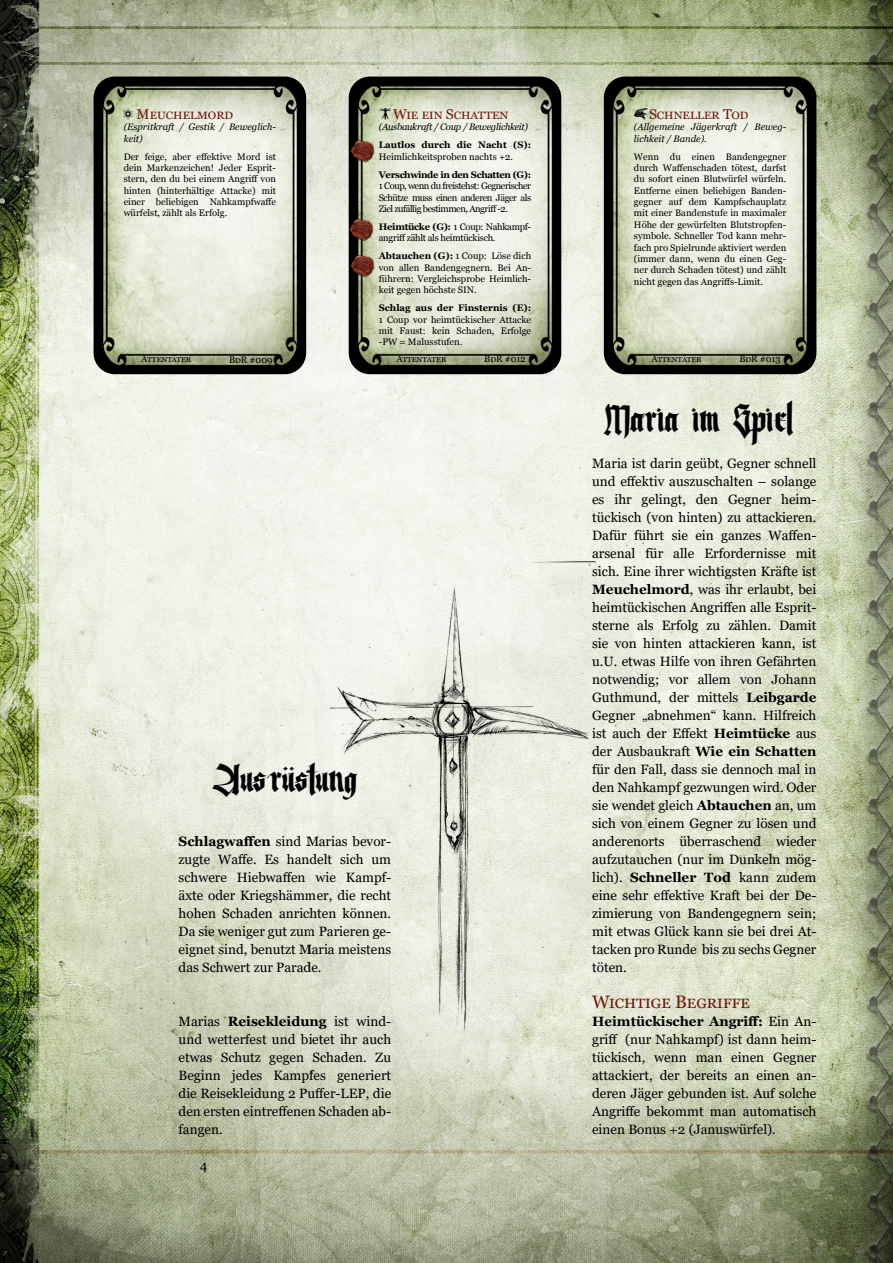
<style>
.page{position:relative;width:893px;height:1263px;background:#fff}
.page>*{position:absolute;margin:0;border:0;box-sizing:border-box;transform-origin:0 0}
.t1{font:40.5px "Abuse";color:#000}
.t2{font:40.5px "Abuse";letter-spacing:-.03em;color:#000}
.t3{font:18px "Georgia";letter-spacing:.075em;color:#701a11}
.t4{font:14.1px "Georgia";letter-spacing:.06em;color:#701a11}
.t5{font:14.1px "Georgia";letter-spacing:.03em;color:#701a11}
.t6{font:13.5px/18px "Georgia";color:#000;text-align:justify}
.t7{font:9.45px/11.4px "Georgia";color:#000;text-align:justify}
.t8{font:italic 9.45px/11.4px "Georgia";color:#000}
.t9{font:9.45px/11.4px "Georgia";letter-spacing:-.03em;color:#000}
.t10{font:700 9.45px "Georgia";color:#000}
.t11{font:italic 9.45px "Georgia";letter-spacing:-.03em;color:#000}
.t12{font:9.45px "Georgia";letter-spacing:.12em;color:#000}
.t13{font:700 9.45px "Georgia";letter-spacing:-.04em;color:#000}
.s1{font-weight:700}
</style>
<div class="page">
<img style="left:0;top:0;width:893px;height:1263px">
<img style="left:94px;top:77px;width:212px;height:297px">
<svg style="left:124px;top:108px;width:9px;height:11px"></svg>
<img style="left:604px;top:77px;width:212px;height:297px">
<svg style="left:635px;top:109px;width:12px;height:10px"></svg>
<img style="left:349px;top:77px;width:212px;height:297px">
<svg style="left:380px;top:108px;width:11px;height:11px"></svg>
<img style="left:349px;top:138px;width:28px;height:26px">
<img style="left:348px;top:217px;width:28px;height:26px">
<img style="left:349px;top:253px;width:28px;height:26px">
<img style="left:309px;top:561px;width:323px;height:482px">
<p class="t4" style="left:137px;top:106px;width:98px">Meuchelmord</p>
<p class="t8" style="left:124px;top:122px;width:154px">(Espritkraft / Gestik / Beweglich&shy;keit)</p>
<p class="t7" style="left:124px;top:151px;width:154px">Der feige, aber effektive Mord ist dein Markenzeichen! Jeder Esprit&shy;stern, den du bei einem Angriff von hinten (hinterhältige Attacke) mit einer beliebigen Nahkampfwaffe würfelst, zählt als Erfolg.</p>
<p class="t12" style="left:141px;top:353px;width:50px">Attentäter</p>
<p class="t7" style="left:229px;top:354px;width:45px">BdR #009</p>
<p class="t5" style="left:393px;top:106px;width:116px">Wie ein Schatten</p>
<p class="t11" style="left:379px;top:121px;width:151px">(Ausbaukraft / Coup / Beweglichkeit)</p>
<p class="t10" style="left:379px;top:139px;width:154px">Lautlos durch die Nacht (S):</p>
<p class="t7" style="left:379px;top:151px;width:136px">Heimlichkeitsproben nachts +2.</p>
<p class="t13" style="left:379px;top:168px;width:154px">Verschwinde in den Schatten (G):</p>
<p class="t7" style="left:379px;top:180px;width:154px">1 Coup, wenn du freistehst: Gegnerischer Schütze muss einen anderen Jäger als Ziel zufällig bestimmen, Angriff -2.</p>
<p class="t9" style="left:379px;top:221px;width:154px"><span class="s1">Heimtücke (G):</span> 1 Coup: Nahkampf&shy;angriff zählt als heimtückisch.</p>
<p class="t7" style="left:379px;top:250px;width:154px"><span class="s1">Abtauchen (G):</span> 1 Coup: Löse dich von allen Bandengegnern. Bei An&shy;führern: Vergleichsprobe Heimlich&shy;keit gegen höchste SIN.</p>
<p class="t10" style="left:379px;top:302px;width:154px">Schlag aus der Finsternis (E):</p>
<p class="t7" style="left:379px;top:314px;width:154px">1 Coup vor heimtückischer Attacke mit Faust: kein Schaden, Erfolge -PW = Malusstufen.</p>
<p class="t12" style="left:396px;top:353px;width:50px">Attentäter</p>
<p class="t7" style="left:484px;top:353px;width:43px">BdR #012</p>
<h1 class="t2" style="left:213px;top:751px;width:146px">Ausrüstung</h1>
<p class="t6" style="left:179px;top:833px;width:214px"><span class="s1">Schlagwaffen</span> sind Marias bevor&shy;zugte Waffe. Es handelt sich um schwere Hiebwaffen wie Kampf&shy;äxte oder Kriegshämmer, die recht hohen Schaden anrichten können.<br>Da sie weniger gut zum Parieren ge&shy;eignet sind, benutzt Maria meistens das Schwert zur Parade.</p>
<p class="t6" style="left:179px;top:1013px;width:214px">Marias <span class="s1">Reisekleidung</span> ist wind&shy;und wetterfest und bietet ihr auch etwas Schutz gegen Schaden. Zu Beginn jedes Kampfes generiert die Reisekleidung 2 Puffer-LEP, die den ersten eintreffenen Schaden ab&shy;fangen.</p>
<p class="t6" style="left:200px;top:1157px;width:9px">4</p>
<p class="t4" style="left:649px;top:106px;width:101px">Schneller Tod</p>
<p class="t8" style="left:634px;top:122px;width:154px">(Allgemeine Jägerkraft / Beweg&shy;lichkeit / Bande).</p>
<p class="t7" style="left:634px;top:151px;width:154px">Wenn du einen Bandengegner durch Waffenschaden tötest, darfst du sofort einen Blutwürfel würfeln.<br>Entferne einen beliebigen Banden&shy;gegner auf dem Kampfschauplatz mit einer Bandenstufe in maximaler Höhe der gewürfelten Blutstropfen&shy;symbole. Schneller Tod kann mehr&shy;fach pro Spielrunde aktiviert werden (immer dann, wenn du einen Geg&shy;ner durch Schaden tötest) und zählt nicht gegen das Angriffs-Limit.</p>
<p class="t12" style="left:651px;top:353px;width:50px">Attentäter</p>
<p class="t7" style="left:739px;top:353px;width:43px">BdR #013</p>
<h1 class="t1" style="left:604px;top:391px;width:191px">Maria im Spiel</h1>
<p class="t6" style="left:592px;top:455px;width:226px">Maria ist darin geübt, Gegner schnell und effektiv auszuschalten – solange es ihr gelingt, den Gegner heim&shy;tückisch (von hinten) zu attackieren.<br>Dafür führt sie ein ganzes Waffen&shy;arsenal für alle Erfordernisse mit sich. Eine ihrer wichtigsten Kräfte ist <span class="s1">Meuchelmord</span>, was ihr erlaubt, bei heimtückischen Angriffen alle Esprit&shy;sterne als Erfolg zu zählen. Damit sie von hinten attackieren kann, ist u.U. etwas Hilfe von ihren Gefährten notwendig; vor allem von Johann Guthmund, der mittels <span class="s1">Leibgarde </span>Gegner „abnehmen“ kann. Hilfreich ist auch der Effekt <span class="s1">Heimtücke</span> aus der Ausbaukraft <span class="s1">Wie ein Schatten </span>für den Fall, dass sie dennoch mal in den Nahkampf gezwungen wird. Oder sie wendet gleich <span class="s1">Abtauchen</span> an, um sich von einem Gegner zu lösen und anderenorts überraschend wieder aufzutauchen (nur im Dunkeln mög&shy;lich). <span class="s1">Schneller Tod</span> kann zudem eine sehr effektive Kraft bei der De&shy;zimierung von Bandengegnern sein; mit etwas Glück kann sie bei drei At&shy;tacken pro Runde bis zu sechs Gegner töten.</p>
<h2 class="t3" style="left:592px;top:991px;width:159px">Wichtige Begriffe</h2>
<p class="t6" style="left:592px;top:1013px;width:226px"><span class="s1">Heimtückischer Angriff:</span> Ein An&shy;griff (nur Nahkampf) ist dann heim&shy;tückisch, wenn man einen Gegner attackiert, der bereits an einen an&shy;deren Jäger gebunden ist. Auf solche Angriffe bekommt man automatisch einen Bonus +2 (Januswürfel).</p>
</div>
